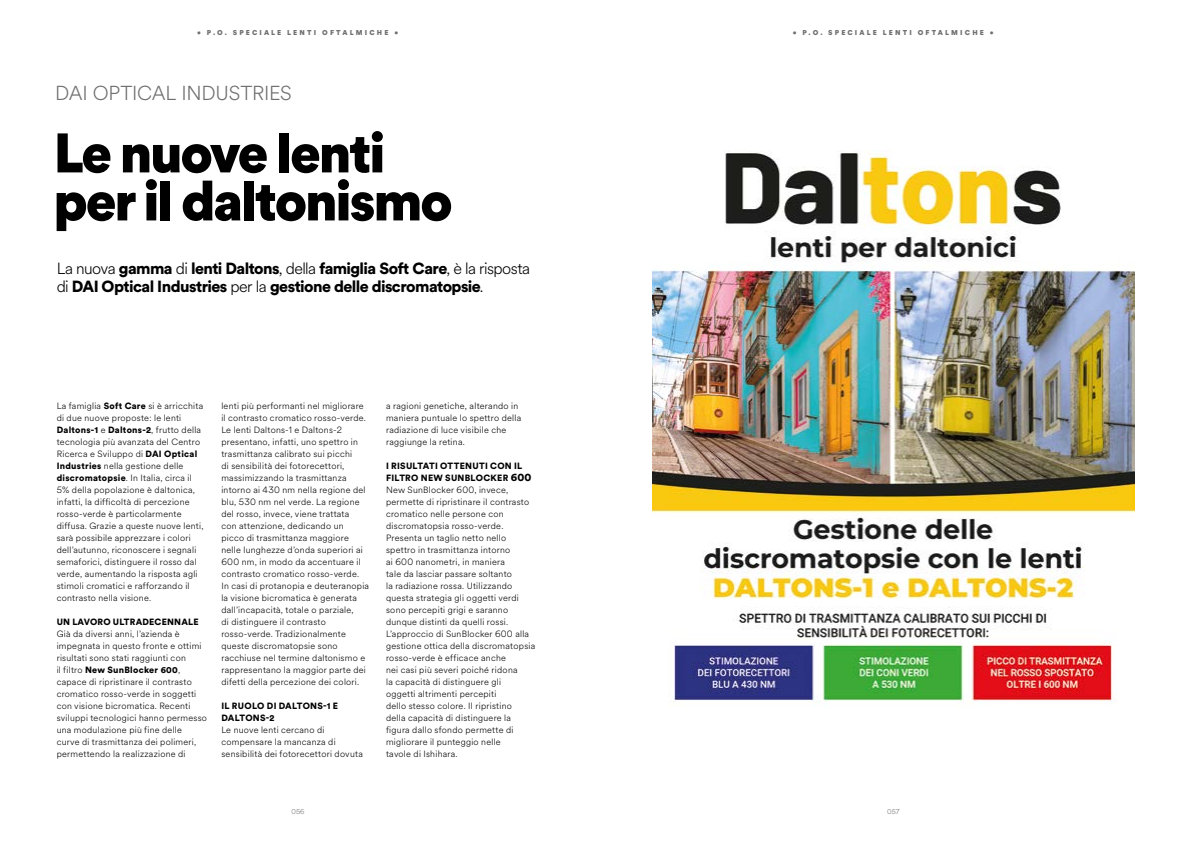
<style>
.page{position:relative;width:1191px;height:842px;background:#fff}
.page>*{position:absolute;margin:0;border:0;box-sizing:border-box;transform-origin:0 0}
.t1{font:900 55px/48px "Circular XX";letter-spacing:-.05em;color:#000}
.t2{font:300 20px "Circular Spotify Text";letter-spacing:-.01em;color:#706f6f}
.t3{font:900 16px/18px "Circular Std";letter-spacing:-.035em;color:#000}
.t4{font:300 9px/12px "Circular Spotify Text";letter-spacing:.03em;color:#000}
.t5{font:900 9px/12px "Circular Std";letter-spacing:.03em;color:#000}
.t6{font:900 7px "Circular XX";letter-spacing:.31em;color:#706f6f}
.t7{font:300 7px "Circular Spotify Text";color:#706f6f}
.s1{font-family:"Circular Spotify Text";font-weight:300}
.s2{font-family:"Circular Std";font-weight:900}
.s3{font-size:11px}
</style>
<div class="page">
<img style="left:652px;top:150px;width:482px;height:555px">
<p class="t6" style="left:197px;top:28px;width:202px">• P.O. SPECIALE LENTI OFTALMICHE •</p>
<p class="t6" style="left:792px;top:28px;width:202px">• P.O. SPECIALE LENTI OFTALMICHE •</p>
<h2 class="t2" style="left:55px;top:79px;width:238px">DAI OPTICAL INDUSTRIES</h2>
<h1 class="t1" style="left:53px;top:127px;width:401px">Le nuove lenti per il daltonismo</h1>
<h3 class="t3" style="left:57px;top:259px;width:475px"><span class="s1">La nuova</span> gamma <span class="s1">di</span> lenti Daltons<span class="s1">, della</span> famiglia Soft Care<span class="s1">, è la risposta di</span> DAI Optical Industries <span class="s1">per la</span> gestione delle discromatopsie<span class="s1">.</span></h3>
<p class="t4" style="left:57px;top:400px;width:148px">La famiglia <span class="s2">Soft Care</span> si è arricchita di due nuove proposte: le lenti</p>
<p class="t5" style="left:57px;top:424px;width:146px">Daltons-1 <span class="s1">e</span> Daltons-2<span class="s1">, frutto della</span></p>
<p class="t4" style="left:57px;top:436px;width:148px">tecnologia più avanzata del Centro Ricerca e Sviluppo di <span class="s2">DAI Optical Industries</span> nella gestione delle <span class="s2">discromatopsie</span>. In Italia, circa il 5% della popolazione è daltonica, infatti, la difficoltà di percezione rosso-verde è particolarmente diffusa. Grazie a queste nuove lenti, sarà possibile apprezzare i colori dell’autunno, riconoscere i segnali semaforici, distinguere il rosso dal verde, aumentando la risposta agli stimoli cromatici e rafforzando il contrasto nella visione.</p>
<p class="t5" style="left:57px;top:616px;width:143px">UN LAVORO ULTRADECENNALE</p>
<p class="t4" style="left:57px;top:628px;width:146px">Già da diversi anni, l’azienda è impegnata in questo fronte e ottimi risultati sono stati raggiunti con</p>
<p class="t5" style="left:57px;top:664px;width:125px"><span class="s1">il filtro</span> New SunBlocker 600<span class="s1">,</span></p>
<p class="t4" style="left:57px;top:676px;width:152px">capace di ripristinare il contrasto cromatico rosso-verde in soggetti con visione bicromatica. Recenti sviluppi tecnologici hanno permesso una modulazione più fine delle curve di trasmittanza dei polimeri, permettendo la realizzazione di</p>
<p class="t4" style="left:221px;top:400px;width:149px">lenti più performanti nel migliorare il contrasto cromatico rosso-verde.<br>Le lenti Daltons-1 e Daltons-2 presentano, infatti, uno spettro in trasmittanza calibrato sui picchi<br>di sensibilità dei fotorecettori, massimizzando la trasmittanza intorno ai 430 nm nella regione del blu, 530 nm nel verde. La regione del rosso, invece, viene trattata<br>con attenzione, dedicando un<br>picco di trasmittanza maggiore nelle lunghezze d’onda superiori ai 600 nm, in modo da accentuare il contrasto cromatico rosso-verde.<br>In casi di protanopia e deuteranopia la visione bicromatica è generata dall’incapacità, totale o parziale,<br>di distinguere il contrasto rosso-verde. Tradizionalmente queste discromatopsie sono racchiuse nel termine daltonismo e rappresentano la maggior parte dei difetti della percezione dei colori.</p>
<p class="t5" style="left:221px;top:699px;width:118px">IL RUOLO DI DALTONS-1 E<br>DALTONS-2</p>
<p class="t4" style="left:221px;top:724px;width:143px">Le nuove lenti cercano di compensare la mancanza di sensibilità dei fotorecettori dovuta</p>
<p class="t4" style="left:386px;top:400px;width:137px">a ragioni genetiche, alterando in maniera puntuale lo spettro della radiazione di luce visibile che raggiunge la retina.</p>
<p class="t5" style="left:386px;top:459px;width:147px">I RISULTATI OTTENUTI CON IL<br>FILTRO NEW SUNBLOCKER <span class="s3">600</span></p>
<p class="t4" style="left:386px;top:484px;width:151px">New SunBlocker 600, invece, permette di ripristinare il contrasto cromatico nelle persone con discromatopsia rosso-verde.<br>Presenta un taglio netto nello spettro in trasmittanza intorno<br>ai 600 nanometri, in maniera<br>tale da lasciar passare soltanto<br>la radiazione rossa. Utilizzando questa strategia gli oggetti verdi sono percepiti grigi e saranno dunque distinti da quelli rossi.<br>L’approccio di SunBlocker 600 alla gestione ottica della discromatopsia rosso-verde è efficace anche<br>nei casi più severi poiché ridona<br>la capacità di distinguere gli<br>oggetti altrimenti percepiti<br>dello stesso colore. Il ripristino<br>della capacità di distinguere la figura dallo sfondo permette di migliorare il punteggio nelle<br>tavole di Ishihara.</p>
<p class="t7" style="left:291px;top:806px;width:15px">056</p>
<p class="t7" style="left:887px;top:806px;width:14px">057</p>
</div>
